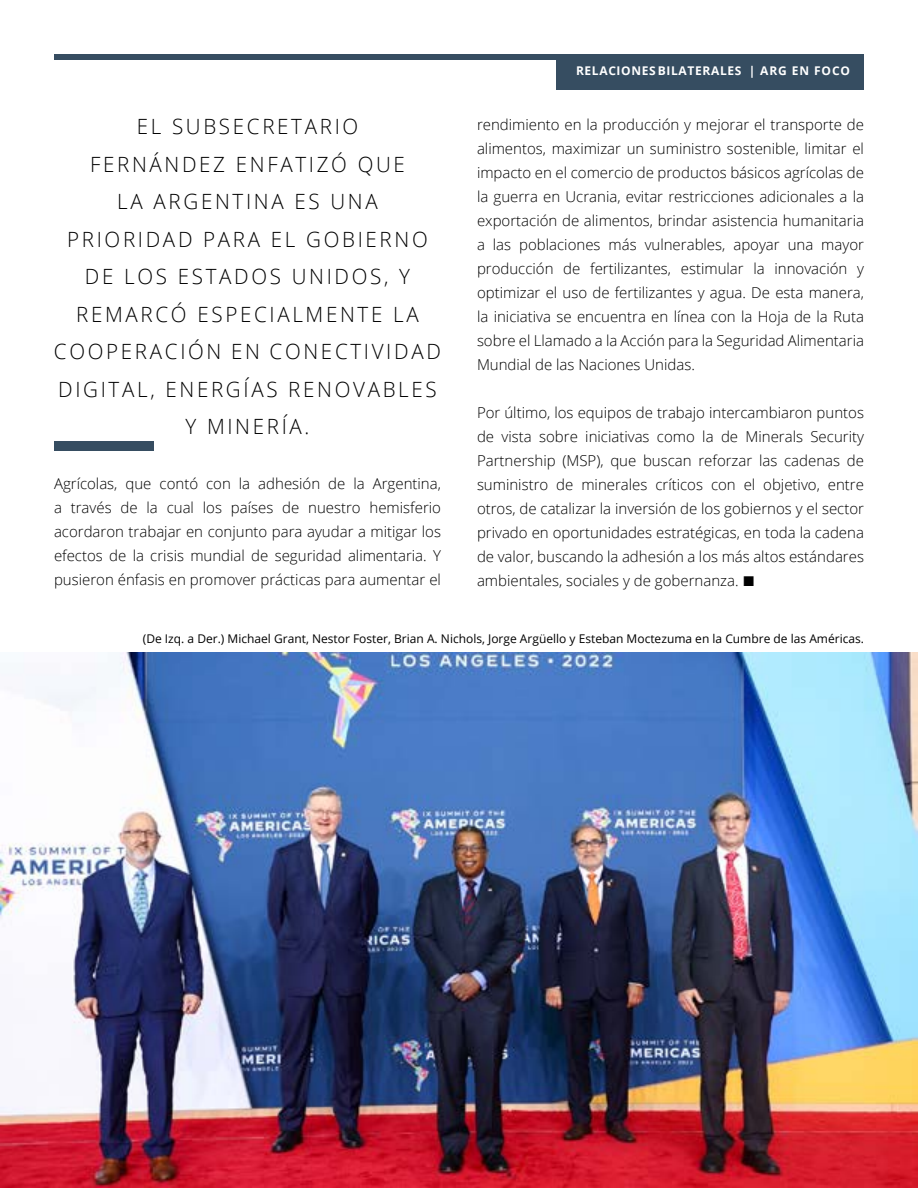
<style>
.page{position:relative;width:918px;height:1188px;background:#fff}
.page>*{position:absolute;margin:0;border:0;box-sizing:border-box;transform-origin:0 0}
.t1{font:300 21px/37.5px "Open Sans";letter-spacing:.13em;color:#000;text-align:center}
.t2{font:300 15px/24px "Open Sans";color:#000;text-align:justify}
.t3{font:12px "Open Sans";color:#000}
.t4{font:700 12px "Open Sans";letter-spacing:.055em;color:#fff}
.t5{font:700 12px "Open Sans";letter-spacing:.075em;color:#fff}
.s1{font-family:"Arial";font-weight:700;font-size:21px}
</style>
<div class="page">
<div style="left:54px;top:54px;width:810px;height:5px;background:#364d61"></div>
<div style="left:556px;top:54px;width:308px;height:36px;background:#364d61"></div>
<div style="left:54px;top:441px;width:100px;height:9px;background:#364d61"></div>
<img style="left:0;top:653px;width:918px;height:535px">
<h1 class="t1" style="left:54px;top:107px;width:388px">EL SUBSECRETARIO<br>FERNÁNDEZ ENFATIZÓ QUE<br>LA ARGENTINA ES UNA<br>PRIORIDAD PARA EL GOBIERNO<br>DE LOS ESTADOS UNIDOS, Y<br>REMARCÓ ESPECIALMENTE LA<br>COOPERACIÓN EN CONECTIVIDAD<br>DIGITAL, ENERGÍAS RENOVABLES<br>Y MINERÍA.</h1>
<p class="t2" style="left:54px;top:472px;width:389px">Agrícolas, que contó con la adhesión de la Argentina, a través de la cual los países de nuestro hemisferio acordaron trabajar en conjunto para ayudar a mitigar los efectos de la crisis mundial de seguridad alimentaria. Y pusieron énfasis en promover prácticas para aumentar el</p>
<p class="t4" style="left:576px;top:62px;width:55px">RELACIONE</p>
<p class="t4" style="left:649px;top:62px;width:55px">S BILATERA</p>
<p class="t5" style="left:720px;top:62px;width:132px">LES | ARG EN FOCO</p>
<p class="t2" style="left:477px;top:112px;width:389px">rendimiento en la producción y mejorar el transporte de alimentos, maximizar un suministro sostenible, limitar el impacto en el comercio de productos básicos agrícolas de la guerra en Ucrania, evitar restricciones adicionales a la exportación de alimentos, brindar asistencia humanitaria a las poblaciones más vulnerables, apoyar una mayor producción de fertilizantes, estimular la innovación y optimizar el uso de fertilizantes y agua. De esta manera, la iniciativa se encuentra en línea con la Hoja de la Ruta sobre el Llamado a la Acción para la Seguridad Alimentaria Mundial de las Naciones Unidas.</p>
<p class="t2" style="left:477px;top:400px;width:389px">Por último, los equipos de trabajo intercambiaron puntos de vista sobre iniciativas como la de Minerals Security Partnership (MSP), que buscan reforzar las cadenas de suministro de minerales críticos con el objetivo, entre otros, de catalizar la inversión de los gobiernos y el sector privado en oportunidades estratégicas, en toda la cadena de valor, buscando la adhesión a los más altos estándares ambientales, sociales y de gobernanza. <span class="s1">■</span></p>
<p class="t3" style="left:143px;top:631px;width:723px">(De Izq. a Der.) Michael Grant, Nestor Foster, Brian A. Nichols, Jorge Argüello y Esteban Moctezuma en la Cumbre de las Américas.</p>
</div>
